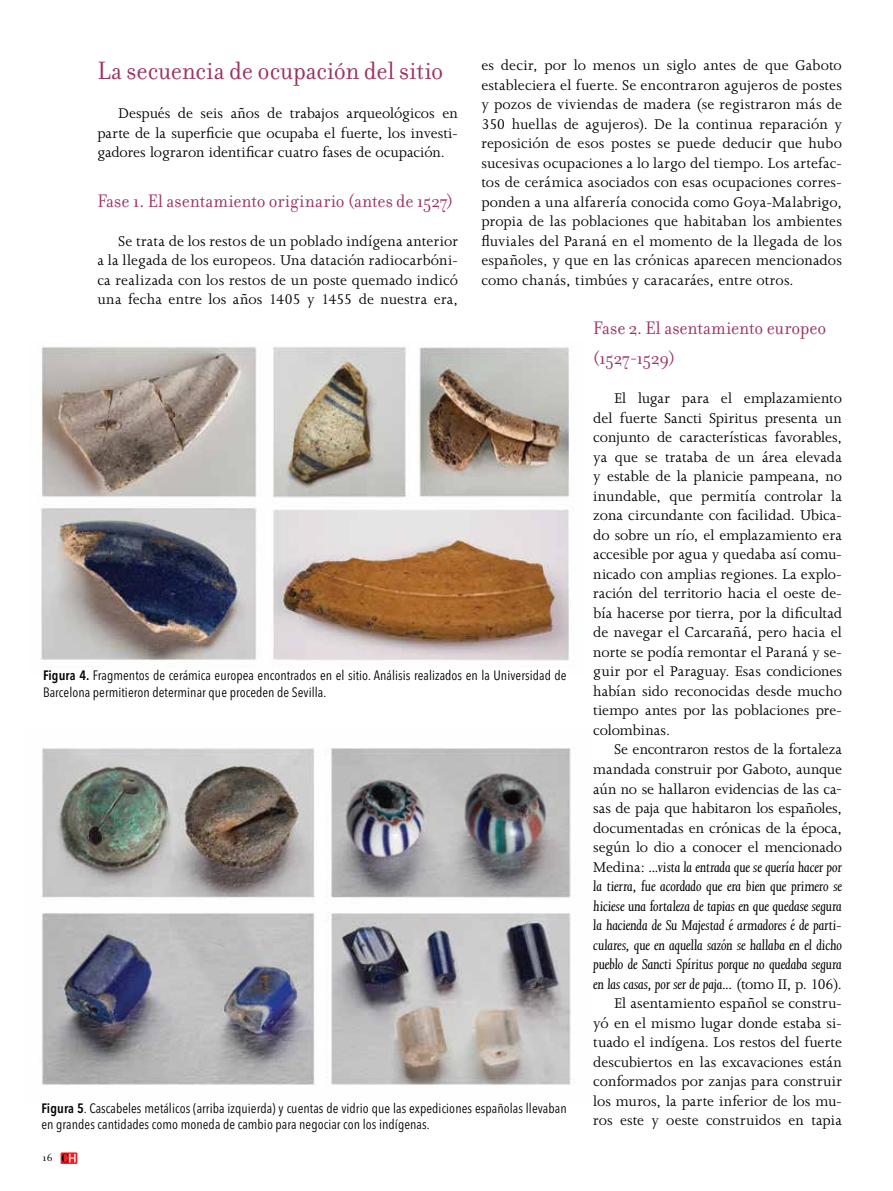
<style>
.page{position:relative;width:893px;height:1191px;background:#fff}
.page>*{position:absolute;margin:0;border:0;box-sizing:border-box;transform-origin:0 0}
.t1{font:27px "Filosofia";letter-spacing:-.005em;color:#9a3366;scale:.95 1}
.t2{font:19.5px/30px "Filosofia";color:#9a3366;scale:.95 1}
.t3{font:16.2px/19.5px "Joanna MT Std";color:#000;text-align:justify}
.t4{font:condensed 13.5px/16.5px "Avenir Next LT Pro";letter-spacing:.005em;color:#000}
.t5{font:11.25px "Filosofia";color:#000}
.s1{font-style:italic}
.s2{font-weight:600}
</style>
<div class="page">
<img style="left:41px;top:748px;width:530px;height:337px">
<svg style="left:61px;top:1152px;width:16px;height:12px"></svg>
<svg style="left:62px;top:1153px;width:14px;height:9px"></svg>
<img style="left:41px;top:346px;width:528px;height:315px">
<p class="t3" style="left:481px;top:56px;width:362px">es decir, por lo menos un siglo antes de que Gaboto estableciera el fuerte. Se encontraron agujeros de postes y pozos de viviendas de madera (se registraron más de 350 huellas de agujeros). De la continua reparación y reposición de esos postes se puede deducir que hubo sucesivas ocupaciones a lo largo del tiempo. Los artefac&shy;tos de cerámica asociados con esas ocupaciones corres&shy;ponden a una alfarería conocida como Goya-Malabrigo, propia de las poblaciones que habitaban los ambientes fluviales del Paraná en el momento de la llegada de los españoles, y que en las crónicas aparecen mencionados como chanás, timbúes y caracaráes, entre otros.</p>
<p class="t2" style="left:593px;top:313px;width:247px">Fase 2. El asentamiento europeo (1527-1529)</p>
<p class="t3" style="left:593px;top:389px;width:250px;text-indent:21px">El lugar para el emplazamiento del fuerte Sancti Spiritus presenta un conjunto de características favorables, ya que se trataba de un área elevada y estable de la planicie pampeana, no inundable, que permitía controlar la zona circundante con facilidad. Ubica&shy;do sobre un río, el emplazamiento era accesible por agua y quedaba así comu&shy;nicado con amplias regiones. La explo&shy;ración del territorio hacia el oeste de&shy;bía hacerse por tierra, por la dificultad de navegar el Carcarañá, pero hacia el norte se podía remontar el Paraná y se&shy;guir por el Paraguay. Esas condiciones habían sido reconocidas desde mucho tiempo antes por las poblaciones pre&shy;colombinas.</p>
<p class="t3" style="left:593px;top:740px;width:250px;text-align:right">Se encontraron restos de la fortaleza mandada construir por Gaboto, aunque aún no se hallaron evidencias de las ca&shy;sas de paja que habitaron los españoles, documentadas en crónicas de la época, según lo dio a conocer el mencionado Medina: <span class="s1">...vista la entrada que se quería hacer por la tierra, fue acordado que era bien que primero se hiciese una fortaleza de tapias en que quedase segura la hacienda de Su Majestad é armadores é de parti&shy;culares, que en aquella sazón se hallaba en el dicho pueblo de Sancti Spíritus porque no quedaba segura en las casas, por ser de paja...</span> (tomo II, p. 106).<br>El asentamiento español se constru-<br>yó en el mismo lugar donde estaba si&shy;tuado el indígena. Los restos del fuerte descubiertos en las excavaciones están conformados por zanjas para construir los muros, la parte inferior de los mu&shy;ros este y oeste construidos en tapia</p>
<h1 class="t1" style="left:97px;top:56px;width:366px">La secuencia de ocupación del sitio</h1>
<p class="t3" style="left:97px;top:104px;width:362px;text-indent:21px">Después de seis años de trabajos arqueológicos en parte de la superficie que ocupaba el fuerte, los investi&shy;gadores lograron identificar cuatro fases de ocupación.</p>
<p class="t2" style="left:97px;top:186px;width:376px">Fase 1. El asentamiento originario (antes de 1527)</p>
<p class="t3" style="left:97px;top:231px;width:362px;text-indent:21px">Se trata de los restos de un poblado indígena anterior a la llegada de los europeos. Una datación radiocarbóni&shy;ca realizada con los restos de un poste quemado indicó una fecha entre los años 1405 y 1455 de nuestra era,</p>
<p class="t4" style="left:43px;top:667px;width:525px"><span class="s2">Figura 4.</span> Fragmentos de cerámica europea encontrados en el sitio. Análisis realizados en la Universidad de<br>Barcelona permitieron determinar que proceden de Sevilla.</p>
<p class="t4" style="left:42px;top:1099px;width:527px"><span class="s2">Figura 5</span>. Cascabeles metálicos (arriba izquierda) y cuentas de vidrio que las expediciones españolas llevaban en grandes cantidades como moneda de cambio para negociar con los indígenas.</p>
<p class="t5" style="left:43px;top:1151px;width:12px">16</p>
</div>
